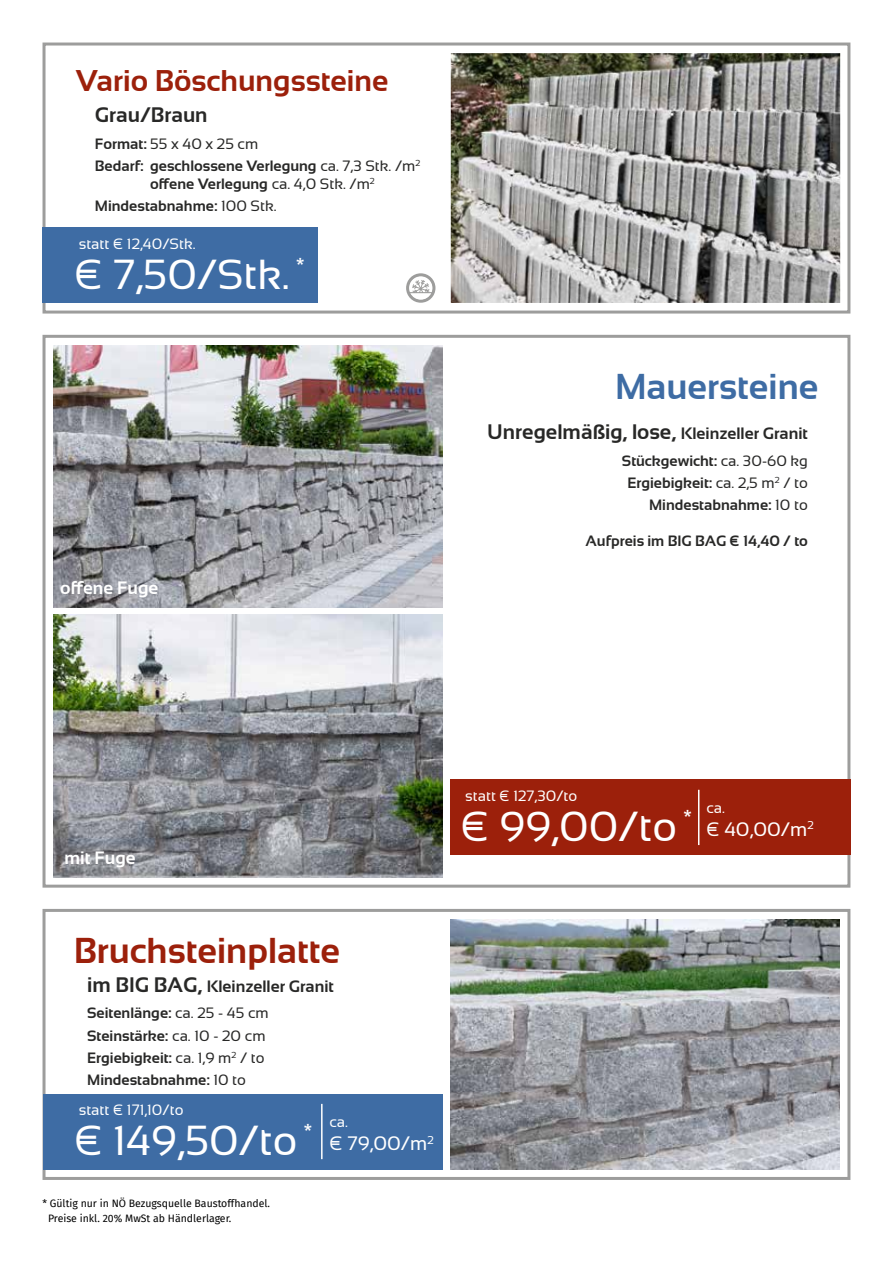
<style>
.page{position:relative;width:893px;height:1263px;background:#fff}
.page>*{position:absolute;margin:0;border:0;box-sizing:border-box;transform-origin:0 0}
.t1{font:42px "Sansation";color:#fff}
.t2{font:700 36px "Sansation";color:#9c200b}
.t3{font:700 36px "Sansation";color:#3e6ca4}
.t4{font:700 30px "Sansation";color:#9c200b}
.t5{font:700 21px "Sansation";color:#282827}
.t6{font:19.5px "Sansation";color:#fff}
.t7{font:700 18px "Sansation";color:#fff}
.t8{font:700 16.5px "Sansation";color:#282827}
.t9{font:700 15px/22.2px "Sansation";color:#282827}
.t10{font:15px "Sansation";color:#fff}
.t11{font:10.5px/15px "Fira Sans";color:#000}
.s1{font-weight:400}
.s2{font-size:16.5px}
.s3{font-size:21px}
</style>
<div class="page">
<div style="left:43px;top:909px;width:807px;height:271px;border:3px solid #9d9d9c"></div>
<div style="left:43px;top:335px;width:807px;height:553px;border:3px solid #9d9d9c"></div>
<div style="left:450px;top:780px;width:400px;height:75px;background:#9c200b"></div>
<div style="left:43px;top:1094px;width:399px;height:75px;background:#3e6ca4"></div>
<svg style="left:423px;top:591px;width:20px;height:40px"></svg>
<div style="left:43px;top:43px;width:807px;height:271px;border:3px solid #9d9d9c"></div>
<img style="left:451px;top:53px;width:389px;height:250px">
<div style="left:43px;top:228px;width:275px;height:75px;background:#3e6ca4"></div>
<img style="left:53px;top:345px;width:389px;height:262px">
<img style="left:450px;top:919px;width:390px;height:250px">
<img style="left:53px;top:615px;width:389px;height:262px">
<hr style="left:321px;top:1104px;width:2px;height:55px;background:#fff">
<hr style="left:698px;top:790px;width:1px;height:55px;background:#fff">
<div style="left:406px;top:273px;width:29px;height:30px;border:3px solid #9d9d9c;border-radius:50%"></div>
<svg style="left:408px;top:275px;width:26px;height:26px"></svg>
<h3 class="t4" style="left:76px;top:64px;width:314px">Vario Böschungssteine</h3>
<h3 class="t5" style="left:95px;top:103px;width:114px">Grau/Braun</h3>
<p class="t9" style="left:95px;top:132px;width:327px">Format: <span class="s1">55 x 40 x 25 cm<br></span>Bedarf: geschlossene Verlegung <span class="s1">ca. 7,3 Stk. /m</span><sup>2</sup></p>
<p class="t9" style="left:95px;top:173px;width:281px;text-indent:55px">offene Verlegung <span class="s1">ca. 4,0 Stk. /m</span><sup>2<br></sup>Mindestabnahme: <span class="s1">100 Stk.</span></p>
<p class="t10" style="left:79px;top:235px;width:118px">statt € 12,40/Stk.</p>
<h1 class="t1" style="left:74px;top:251px;width:232px">€ 7,50/Stk. <sup>*</sup></h1>
<p class="t7" style="left:60px;top:578px;width:100px">offene Fuge</p>
<h2 class="t3" style="left:615px;top:367px;width:205px">Mauersteine</h2>
<h3 class="t5" style="left:487px;top:420px;width:322px">Unregelmäßig, lose, <span class="s2">Kleinzeller Granit</span></h3>
<p class="t9" style="left:622px;top:449px;width:187px;text-align:right">Stückgewicht: <span class="s1">ca. 30-60 kg<br></span>Ergiebigkeit: <span class="s1">ca. 2,5 m</span><sup>2</sup> <span class="s1">/ to<br></span>Mindestabnahme: <span class="s1">10 to</span></p>
<p class="t9" style="left:585px;top:530px;width:224px">Aufpreis im BIG BAG € 14,40 / to</p>
<p class="t7" style="left:65px;top:847px;width:73px">mit Fuge</p>
<h2 class="t2" style="left:74px;top:930px;width:268px">Bruchsteinplatte</h2>
<p class="t8" style="left:87px;top:977px;width:248px"><span class="s3">im BIG BAG,</span> Kleinzeller Granit</p>
<p class="t9" style="left:87px;top:1002px;width:183px">Seitenlänge: <span class="s1">ca. 25 - 45 cm<br></span>Steinstärke: <span class="s1">ca. 10 - 20 cm<br></span>Ergiebigkeit: <span class="s1">ca. 1,9 m</span><sup>2</sup> <span class="s1">/ to<br></span>Mindestabnahme: <span class="s1">10 to</span></p>
<p class="t10" style="left:79px;top:1101px;width:106px">statt € 171,10/to</p>
<h1 class="t1" style="left:74px;top:1117px;width:240px">€ 149,50/to <sup>*</sup></h1>
<p class="t11" style="left:48px;top:1195px;width:224px;text-indent:-6px">* Gültig nur in NÖ Bezugsquelle Baustoffhandel.<br>Preise inkl. 20% MwSt ab Händlerlager.</p>
<p class="t10" style="left:329px;top:1113px;width:20px">ca.</p>
<h3 class="t6" style="left:329px;top:1132px;width:106px">€ 79,00/m<sup>2</sup></h3>
<p class="t10" style="left:465px;top:787px;width:114px">statt € 127,30/to</p>
<h1 class="t1" style="left:461px;top:803px;width:233px">€ 99,00/to <sup>*</sup></h1>
<p class="t10" style="left:706px;top:799px;width:20px">ca.</p>
<h3 class="t6" style="left:706px;top:818px;width:109px">€ 40,00/m<sup>2</sup></h3>
</div>
